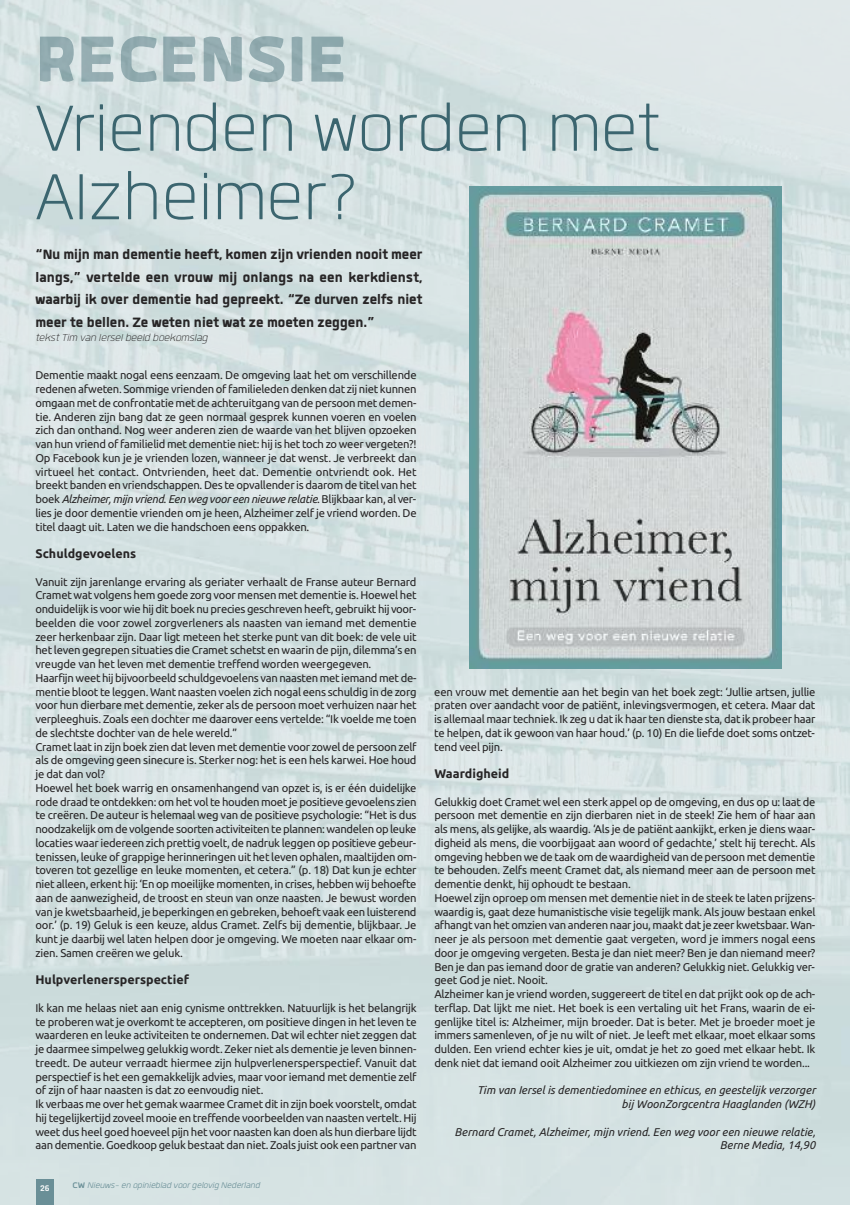
<style>
.page{position:relative;width:851px;height:1205px;background:#fff}
.page>*{position:absolute;margin:0;border:0;box-sizing:border-box;transform-origin:0 0}
.t1{font:300 90px/68.5px "Quan";color:#3b656f}
.t2{font:900 90px "Quan";color:rgb(59 101 111/.44)}
.t3{font:800 18.75px/22.5px "Quan";color:#272526;text-align:justify}
.t4{font:italic 300 13.75px "Quan";color:#272526}
.t5{font:700 12.5px "Ubuntu";color:#272526}
.t6{font:11.25px/13.8px "Ubuntu";letter-spacing:-.02em;color:#272526}
.t7{font:italic 11.25px/13.8px "Ubuntu";color:#272526;text-align:right}
.t8{font:italic 11.25px "Quan";color:#6a8f97}
.t9{font:700 11.25px "Quan";color:#fff}
.s1{font-style:italic}
.s2{font-weight:700;font-style:normal}
</style>
<div class="page">
<img style="left:0;top:0;width:849px;height:1205px">
<img style="left:469px;top:187px;width:312px;height:482px">
<div style="left:36px;top:1180px;width:18px;height:25px;background:#6a8f97"></div>
<h1 class="t2" style="left:35px;top:-2px;width:313px">RECENSIE</h1>
<h1 class="t1" style="left:35px;top:85px;width:626px">Vrienden worden met<br>Alzheimer?</h1>
<h2 class="t3" style="left:35px;top:242px;width:388px">“Nu mijn man dementie heeft, komen zijn vrienden nooit meer langs,” vertelde een vrouw mij onlangs na een kerkdienst, waarbij ik over dementie had gepreekt. “Ze durven zelfs niet meer te bellen. Ze weten niet wat ze moeten zeggen.”</h2>
<p class="t4" style="left:35px;top:328px;width:174px">tekst Tim van Iersel beeld boekomslag</p>
<p class="t6" style="left:35px;top:368px;width:382px;text-align:justify">Dementie maakt nogal eens eenzaam. De omgeving laat het om verschillende redenen afweten. Sommige vrienden of familieleden denken dat zij niet kunnen omgaan met de confrontatie met de achteruitgang van de persoon met demen&shy;tie. Anderen zijn bang dat ze geen normaal gesprek kunnen voeren en voelen zich dan onthand. Nog weer anderen zien de waarde van het blijven opzoeken van hun vriend of familielid met dementie niet: hij is het toch zo weer vergeten?!<br>Op Facebook kun je je vrienden lozen, wanneer je dat wenst. Je verbreekt dan virtueel het contact. Ontvrienden, heet dat. Dementie ontvriendt ook. Het breekt banden en vriendschappen. Des te opvallender is daarom de titel van het boek <span class="s1">Alzheimer, mijn vriend. Een weg voor een nieuwe relatie</span>. Blijkbaar kan, al ver&shy;lies je door dementie vrienden om je heen, Alzheimer zelfje vriend worden. De titel daagt uit. Laten we die handschoen eens oppakken.</p>
<p class="t5" style="left:35px;top:546px;width:102px">Schuldgevoelens</p>
<p class="t6" style="left:35px;top:574px;width:382px">Vanuit zijn jarenlange ervaring als geriater verhaalt de Franse auteur Bernard Cramet wat volgens hem goede zorg voor mensen met dementie is. Hoewel het onduidelijk is voor wie hij dit boek nu precies geschreven heeft, gebruikt hij voor&shy;beelden die voor zowel zorgverleners als naasten van iemand met dementie zeer herkenbaar zijn. Daar ligt meteen het sterke punt van dit boek: de vele uit het leven gegrepen situaties die Cramet schetst en waarin de pijn, dilemma’s en vreugde van het leven met dementie treffend worden weergegeven.<br>Haarfijn weet hij bijvoorbeeld schuldgevoelens van naasten met iemand met de&shy;mentie bloot te leggen. Want naasten voelen zich nogal eens schuldig in de zorg voor hun dierbare met dementie, zeker als de persoon moet verhuizen naar het verpleeghuis. Zoals een dochter me daarover eens vertelde: “Ik voelde me toen de slechtste dochter van de hele wereld.”<br>Cramet laat in zijn boek zien dat leven met dementie voor zowel de persoon zelf als de omgeving geen sinecure is. Sterker nog: het is een hels karwei. Hoe houd je dat dan vol?<br>Hoewel het boek warrig en onsamenhangend van opzet is, is er één duidelijke rode draad te ontdekken: om het vol te houden moet je positieve gevoelens zien te creëren. De auteur is helemaal weg van de positieve psychologie: “Het is dus noodzakelijk om de volgende soorten activiteiten te plannen: wandelen op leuke locaties waar iedereen zich prettig voelt, de nadruk leggen op positieve gebeur&shy;tenissen, leuke of grappige herinneringen uit het leven ophalen, maaltijden om&shy;toveren tot gezellige en leuke momenten, et cetera.” (p. 18) Dat kun je echter niet alleen, erkent hij: ‘En op moeilijke momenten, in crises, hebben wij behoefte aan de aanwezigheid, de troost en steun van onze naasten. Je bewust worden van je kwetsbaarheid, je beperkingen en gebreken, behoeft vaak een luisterend oor.’ (p. 19) Geluk is een keuze, aldus Cramet. Zelfs bij dementie, blijkbaar. Je kunt je daarbij wel laten helpen door je omgeving. We moeten naar elkaar om&shy;zien. Samen creëren we geluk.</p>
<p class="t5" style="left:35px;top:972px;width:155px">Hulpverlenersperspectief</p>
<p class="t6" style="left:35px;top:1000px;width:382px">Ik kan me helaas niet aan enig cynisme onttrekken. Natuurlijk is het belangrijk te proberen wat je overkomt te accepteren, om positieve dingen in het leven te waarderen en leuke activiteiten te ondernemen. Dat wil echter niet zeggen dat je daarmee simpelweg gelukkig wordt. Zeker niet als dementie je leven binnen&shy;treedt. De auteur verraadt hiermee zijn hulpverlenersperspectief. Vanuit dat perspectief is het een gemakkelijk advies, maar voor iemand met dementie zelf of zijn of haar naasten is dat zo eenvoudig niet.<br>Ik verbaas me over het gemak waarmee Cramet dit in zijn boek voorstelt, omdat hij tegelijkertijd zoveel mooie en treffende voorbeelden van naasten vertelt. Hij weet dus heel goed hoeveel pijn het voor naasten kan doen als hun dierbare lijdt aan dementie. Goedkoop geluk bestaat dan niet. Zoals juist ook een partner van</p>
<p class="t9" style="left:40px;top:1181px;width:11px">26</p>
<p class="t8" style="left:72px;top:1177px;width:189px"><span class="s2">CW</span> Nieuws- en opinieblad voor gelovig Nederland</p>
<p class="t6" style="left:434px;top:684px;width:382px;text-align:justify">een vrouw met dementie aan het begin van het boek zegt: ‘Jullie artsen, jullie praten over aandacht voor de patiënt, inlevingsvermogen, et cetera. Maar dat is allemaal maar techniek. Ik zeg u dat ik haar ten dienste sta, dat ik probeer haar te helpen, dat ik gewoon van haar houd.’ (p. 10) En die liefde doet soms ontzet&shy;tend veel pijn.</p>
<p class="t5" style="left:434px;top:766px;width:76px">Waardigheid</p>
<p class="t6" style="left:434px;top:794px;width:382px">Gelukkig doet Cramet wel een sterk appel op de omgeving, en dus op u: laat de persoon met dementie en zijn dierbaren niet in de steek! Zie hem of haar aan als mens, als gelijke, als waardig. ‘Als je de patiënt aankijkt, erken je diens waar&shy;digheid als mens, die voorbijgaat aan woord of gedachte,’ stelt hij terecht. Als omgeving hebben we de taak om de waardigheid van de persoon met dementie te behouden. Zelfs meent Cramet dat, als niemand meer aan de persoon met dementie denkt, hij ophoudt te bestaan.<br>Hoewel zijn oproep om mensen met dementie niet in de steek te laten prijzens&shy;waardig is, gaat deze humanistische visie tegelijk mank. Als jouw bestaan enkel afhangt van het omzien van anderen naarjou, maakt dat je zeer kwetsbaar. Wan&shy;neer je als persoon met dementie gaat vergeten, word je immers nogal eens doorje omgeving vergeten. Besta je dan niet meer? Ben je dan niemand meer?<br>Ben je dan pas iemand door de gratie van anderen? Gelukkig niet. Gelukkig ver&shy;geet God je niet. Nooit.<br>Alzheimer kan je vriend worden, suggereert de titel en dat prijkt ook op de ach&shy;terflap. Dat lijkt me niet. Het boek is een vertaling uit het Frans, waarin de ei&shy;genlijke titel is: Alzheimer, mijn broeder. Dat is beter. Met je broeder moet je immers samenleven, ofje nu wilt of niet. Je leeft met elkaar, moet elkaar soms dulden. Een vriend echter kies je uit, omdat je het zo goed met elkaar hebt. Ik denk niet dat iemand ooit Alzheimer zou uitkiezen om zijn vriend te worden...</p>
<p class="t7" style="left:477px;top:1083px;width:340px">Tim van Iersel is dementiedominee en ethicus, en geestelijk verzorger bij WoonZorgcentra Haaglanden (WZH)</p>
<p class="t7" style="left:454px;top:1124px;width:362px">Bernard Cramet, Alzheimer, mijn vriend. Een weg voor een nieuwe relatie,<br>Berne Media, 14,90</p>
</div>
